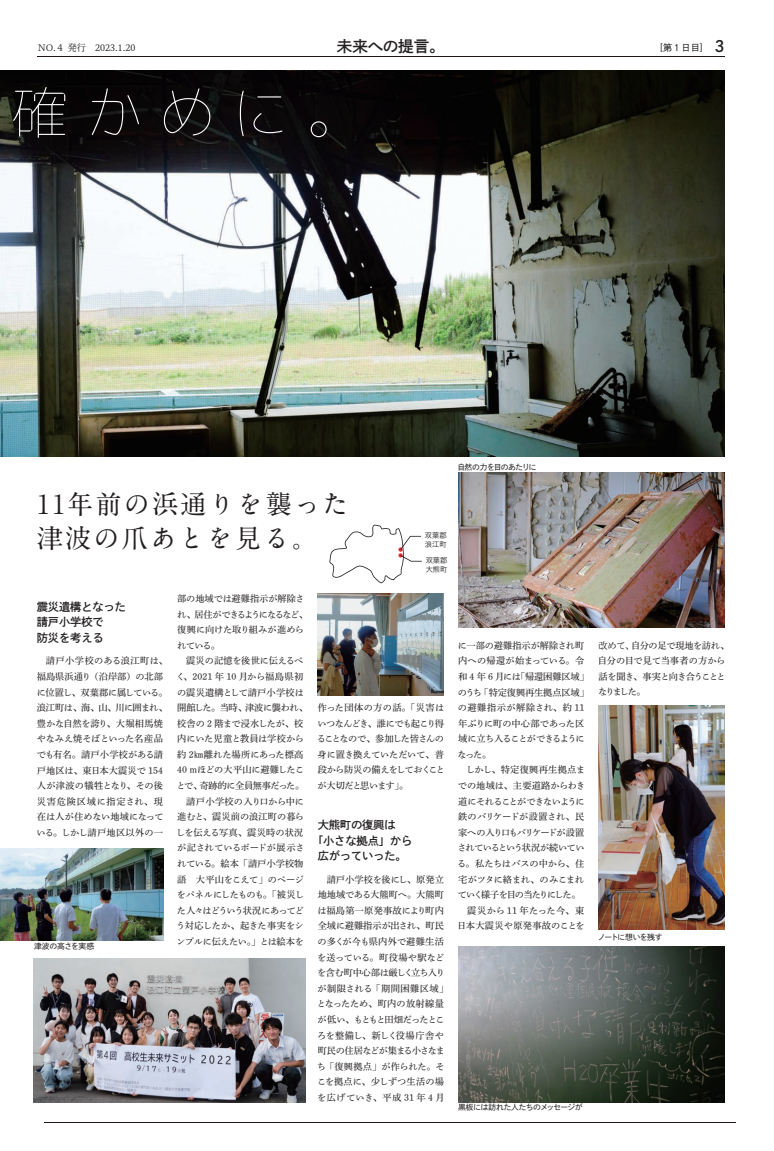
<style>
.page{position:relative;width:774px;height:1151px;background:#fff}
.page>*{position:absolute;margin:0;border:0;box-sizing:border-box;transform-origin:0 0}
.t1{font:100 56.7px "Rounded Mplus 1 c";color:#fff}
.t2{font:700 26.2px/34px "A1 Mincho Std";letter-spacing:.08em;color:#231f20}
.t3{font:15.6px "DNP Shuei Go Kin Std B";letter-spacing:-.015em;color:#231f20}
.t4{font:11.3px/15.6px "DNP Shuei Go Kin Std B";letter-spacing:-.02em;color:#231f20}
.t5{font:9.2px/15.6px "DNP Shuei Min Pr 6 M";letter-spacing:-.015em;color:#231f20}
.t6{font:9.2px/15.6px "DNP Shuei Min Pr 6 M";letter-spacing:-.05em;color:#231f20}
.t7{font:9.2px/15.6px "DNP Shuei Min Pr 6 M";letter-spacing:-.055em;color:#231f20}
.t8{font:9.2px "DNP Shuei Min Pr 6 M";letter-spacing:-.04em;color:#231f20}
.t9{font:9.2px "DNP Shuei Min Pr 6 M";letter-spacing:.01em;color:#231f20}
.t10{font:9.2px "DNP Shuei Min Pr 6 M";letter-spacing:-.1em;color:#231f20}
.t11{font:9.2px "DNP Shuei Min Pr 6 M";letter-spacing:.005em;color:#231f20}
.t12{font:9.2px "DNP Shuei Min Pr 6 M";letter-spacing:.025em;color:#231f20}
.t13{font:9.2px "DNP Shuei Min Pr 6 M";letter-spacing:.03em;color:#231f20}
.t14{font:9.2px "Toppan Bunkyu Mincho Pr 6 N R";color:#231f20}
.t15{font:9.2px "DNP Shuei Min Pr 6 M";letter-spacing:-.07em;color:#231f20}
.t16{font:9.2px "DNP Shuei Min Pr 6 M";letter-spacing:-.09em;color:#231f20}
.t17{font:9.2px "DNP Shuei Min Pr 6 M";letter-spacing:-.085em;color:#231f20}
.t18{font:9.2px "DNP Shuei Min Pr 6 M";letter-spacing:-.135em;color:#231f20}
.t19{font:9.2px "DNP Shuei Min Pr 6 M";letter-spacing:-.035em;color:#231f20}
.t20{font:9.2px "DNP Shuei Go Kin Std M";color:#231f20}
.t21{font:7.8px "DNP Shuei Go Kin Std M";letter-spacing:-.06em;color:#231f20}
.t22{font:7.8px "DNP Shuei Go Kin Std M";letter-spacing:-.08em;color:#231f20}
.t23{font:7.8px "DNP Shuei Go Kin Std M";letter-spacing:-.015em;color:#231f20}
.t24{font:7.2px/8px "Hira Kaku Pro W3";color:#231f20}
.s1{font-family:"DNP Shuei Go Kin Std B";font-size:15.6px}
.s2{font-family:"Toppan Bunkyu Mincho Pr 6 N R"}
</style>
<div class="page">
<hr style="left:37px;top:56px;width:688px;height:1px;background:#1f1713">
<hr style="left:44px;top:1122px;width:691px;height:1px;background:#1f1713">
<img style="left:0;top:71px;width:725px;height:385px">
<img style="left:34px;top:958px;width:272px;height:144px">
<img style="left:458px;top:472px;width:267px;height:156px">
<img style="left:598px;top:705px;width:127px;height:225px">
<img style="left:458px;top:946px;width:266px;height:156px">
<img style="left:318px;top:594px;width:126px;height:101px">
<img style="left:1px;top:848px;width:162px;height:92px">
<svg style="left:329px;top:525px;width:93px;height:58px"></svg>
<p class="t14" style="left:38px;top:39px;width:99px">NO.４ 発行　2023.1.20</p>
<h3 class="t3" style="left:337px;top:35px;width:110px">未来への提言。</h3>
<p class="t20" style="left:660px;top:41px;width:66px">[第１日目] <span class="s1">3</span></p>
<h1 class="t1" style="left:11px;top:73px;width:353px">確かめに。</h1>
<h2 class="t2" style="left:37px;top:483px;width:313px">11年前の浜通りを襲った津波の爪あとを見る。</h2>
<p class="t24" style="left:248px;top:530px;width:16px">若宮</p>
<p class="t24" style="left:425px;top:530px;width:23px;line-height:9.6px">双葉郡浪江町</p>
<p class="t24" style="left:426px;top:554px;width:23px;line-height:9.6px">双葉郡大熊町</p>
<p class="t5" style="left:177px;top:589px;width:132px">部の地域では避難指示が解除され、居住ができるようになるなど、復興に向けた取り組みが進められている。</p>
<p class="t5" style="left:186px;top:652px;width:119px">震災の記憶を後世に伝えるべ</p>
<p class="t9" style="left:176px;top:668px;width:129px">く、2021 年 10 月から福島県初</p>
<p class="t12" style="left:177px;top:684px;width:128px">の震災遺構として請戸小学校は</p>
<p class="t8" style="left:177px;top:699px;width:132px">開館した。当時、津波に襲われ、</p>
<p class="t5" style="left:177px;top:714px;width:128px">校舎の 2 階まで浸水したが、校</p>
<p class="t5" style="left:177px;top:730px;width:128px">内にいた児童と教員は学校から</p>
<p class="t11" style="left:177px;top:746px;width:128px">約 2㎞離れた場所にあった標高</p>
<p class="t5" style="left:177px;top:761px;width:129px">40 ｍほどの大平山に避難したこ</p>
<p class="t8" style="left:176px;top:777px;width:129px">とで、奇跡的に全員無事だった。</p>
<p class="t5" style="left:186px;top:792px;width:119px">請戸小学校の入り口から中に</p>
<p class="t5" style="left:177px;top:808px;width:128px">進むと、震災前の浪江町の暮ら</p>
<p class="t9" style="left:176px;top:824px;width:129px">しを伝える写真、震災時の状況</p>
<p class="t5" style="left:177px;top:839px;width:129px">が記されているボードが展示さ</p>
<p class="t11" style="left:177px;top:855px;width:128px">れている。絵本「請戸小学校物</p>
<p class="t19" style="left:177px;top:871px;width:128px">語　大平山をこえて」のページ</p>
<p class="t15" style="left:177px;top:886px;width:129px">をパネルにしたものも。「被災し</p>
<p class="t10" style="left:177px;top:902px;width:129px">た人々はどういう状況にあってど</p>
<p class="t5" style="left:176px;top:917px;width:130px">う対応したか、起きた事実をシ</p>
<p class="t8" style="left:176px;top:933px;width:129px">ンプルに伝えたい。」とは絵本を</p>
<p class="t4" style="left:37px;top:598px;width:91px">震災遺構となった請戸小学校で<br>防災を考える</p>
<p class="t5" style="left:37px;top:652px;width:133px;text-indent:9px">請戸小学校のある浪江町は、福島県浜通り（沿岸部）の北部に位置し、双葉郡に属している。浪江町は、海、山、川に囲まれ、豊かな自然を誇り、大堀相馬焼やなみえ焼そばといった名産品でも有名。請戸小学校がある請戸地区は、東日本大震災で 154人が津波の犠牲となり、その後災害危険区域に指定され、現在は人が住めない地域になっている。しかし請戸地区以外の一</p>
<p class="t24" style="left:89px;top:617px;width:30px">福島市土湯温泉</p>
<p class="t24" style="left:89px;top:662px;width:87px">二本松市永田<br>あだたら食農 schoolfarm</p>
<p class="t24" style="left:89px;top:681px;width:66px">二本松市塩沢<br>二本松営農ソーラー</p>
<p class="t23" style="left:34px;top:941px;width:62px">津波の高さを実感</p>
<p class="t6" style="left:317px;top:698px;width:130px">作った団体の方の話。「災害はいつなんどき、誰にでも起こり得ることなので、参加した皆さんの身に置き換えていただいて、普段から防災の備えをしておくことが大切だと思います」。</p>
<p class="t4" style="left:318px;top:817px;width:80px">大熊町の復興は</p>
<p class="t4" style="left:312px;top:832px;width:102px">「小さな拠点」から</p>
<p class="t4" style="left:318px;top:848px;width:91px">広がっていった。</p>
<p class="t5" style="left:317px;top:870px;width:133px;text-align:center">請戸小学校を後にし、原発立<br>地地域である大熊町へ。大熊町は福島第一原発事故により町内全域に避難指示が出され、町民の多くが今も県内外で避難生活を送っている。町役場や駅などを含む町中心部は厳しく立ち入りが制限される「期間困難区域」となったため、町内の放射線量が低い、もともと田畑だったところを整備し、新しく役場庁舎や町民の住居などが集まる小さなまち「復興拠点」が作られた。そこを拠点に、少しずつ生活の場を広げていき、平成 31 年 4 月</p>
<p class="t22" style="left:457px;top:461px;width:81px">自然の力を目のあたりに</p>
<p class="t5" style="left:458px;top:636px;width:133px">に一部の避難指示が解除され町内への帰還が始まっている。令和 4 年 6 月には「帰還困難区域」のうち「特定復興再生拠点区域」の避難指示が解除され、約 11年ぶりに町の中心部であった区域に立ち入ることができるようになった。</p>
<p class="t13" style="left:466px;top:761px;width:121px">しかし、特定復興再生拠点ま</p>
<p class="t5" style="left:458px;top:776px;width:129px">での地域は、主要道路からわき</p>
<p class="t16" style="left:458px;top:793px;width:128px">道にそれることができないように</p>
<p class="t5" style="left:458px;top:808px;width:128px">鉄のバリケードが設置され、民</p>
<p class="t10" style="left:458px;top:824px;width:128px">家への入り口もバリケードが設置</p>
<p class="t17" style="left:457px;top:839px;width:129px">されているという状況が続いてい</p>
<p class="t5" style="left:457px;top:854px;width:129px">る。私たちはバスの中から、住</p>
<p class="t5" style="left:458px;top:870px;width:128px">宅がツタに絡まれ、のみこまれ</p>
<p class="t18" style="left:458px;top:886px;width:124px">ていく様子を目の当たりにした。</p>
<p class="t12" style="left:467px;top:902px;width:119px">震災から 11 年たった今、東</p>
<p class="t13" style="left:457px;top:917px;width:129px">日本大震災や原発事故のことを</p>
<p class="t21" style="left:458px;top:1102px;width:126px">黒板には訪れた人たちのメッセージが</p>
<p class="t7" style="left:598px;top:636px;width:133px"><span class="s2">改めて、</span>自分の足で現地を訪れ、自分の目で見て当事者の方から話を聞き、事実と向き合うこととなりました。</p>
<p class="t21" style="left:598px;top:931px;width:66px">ノートに想いを残す</p>
</div>
